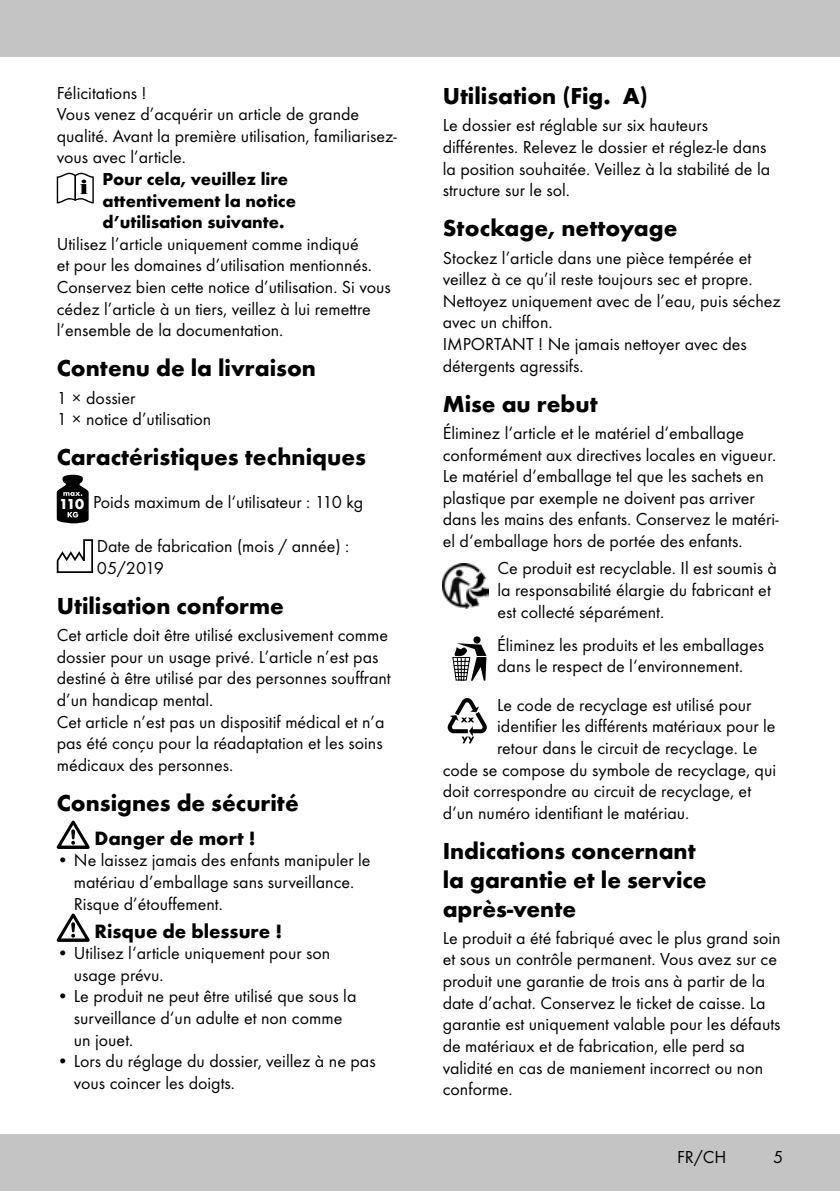
<style>
.page{position:relative;width:840px;height:1191px;background:#fff}
.page>*{position:absolute;margin:0;border:0;box-sizing:border-box;transform-origin:0 0}
.t1{font:700 24px/28.8px "Futura TOT";color:#000}
.t2{font:700 20px "Futura TOT";color:#000}
.t3{font:18px/21.6px "Futura TOT Boo";color:#000}
.t4{font:700 18px/21.6px "Futura TOT";color:#000}
.s1{font-family:"Futura TOT";font-weight:700;font-size:15px;color:#fff}
</style>
<div class="page">
<div style="left:0;top:1134px;width:839px;height:57px;background:#c5c4c4"></div>
<div style="left:0;top:0;width:839px;height:57px;background:#c5c4c4"></div>
<svg style="left:57px;top:173px;width:37px;height:30px"></svg>
<svg style="left:57px;top:475px;width:32px;height:48px;background:#333"></svg>
<svg style="left:57px;top:539px;width:36px;height:34px"></svg>
<svg style="left:57px;top:820px;width:33px;height:29px"></svg>
<svg style="left:57px;top:913px;width:33px;height:29px"></svg>
<img style="left:442px;top:563px;width:46px;height:45px">
<div style="left:473px;top:636px;width:7px;height:7px;background:#000;border-radius:50%"></div>
<svg style="left:452px;top:643px;width:34px;height:38px"></svg>
<svg style="left:447px;top:698px;width:39px;height:45px"></svg>
<p class="t3" style="left:57px;top:82px;width:341px">Félicitations !<br>Vous venez d’acquérir un article de grande qualité. Avant la première utilisation, familiarisez&shy;vous avec l’article.</p>
<p class="t4" style="left:102px;top:168px;width:195px">Pour cela, veuillez lire attentivement la notice d’utilisation suivante.</p>
<p class="t3" style="left:57px;top:233px;width:335px">Utilisez l’article uniquement comme indiqué<br>et pour les domaines d’utilisation mentionnés.<br>Conservez bien cette notice d’utilisation. Si vous cédez l’article à un tiers, veillez à lui remettre l’ensemble de la documentation.</p>
<h1 class="t1" style="left:57px;top:353px;width:261px">Contenu de la livraison</h1>
<p class="t3" style="left:57px;top:387px;width:156px">1 × dossier<br>1 × notice d’utilisation</p>
<h1 class="t1" style="left:57px;top:442px;width:310px">Caractéristiques techniques</h1>
<p class="t3" style="left:59px;top:491px;width:305px"><span class="s1">110</span> Poids maximum de l‘utilisateur : 110 kg</p>
<p class="t3" style="left:97px;top:535px;width:254px">Date de fabrication (mois / année) :<br>05/2019</p>
<h1 class="t1" style="left:57px;top:591px;width:228px">Utilisation conforme</h1>
<p class="t3" style="left:57px;top:624px;width:335px">Cet article doit être utilisé exclusivement comme dossier pour un usage privé. L’article n’est pas destiné à être utilisé par des personnes souffrant d’un handicap mental.<br>Cet article n’est pas un dispositif médical et n’a pas été conçu pour la réadaptation et les soins médicaux des personnes.</p>
<h1 class="t1" style="left:57px;top:788px;width:243px">Consignes de sécurité</h1>
<p class="t2" style="left:95px;top:825px;width:162px">Danger de mort !</p>
<p class="t3" style="left:74px;top:849px;width:298px;text-indent:-17px">• Ne laissez jamais des enfants manipuler le matériau d’emballage sans surveillance.<br>Risque d’étouffement.</p>
<p class="t2" style="left:95px;top:918px;width:189px">Risque de blessure !</p>
<p class="t3" style="left:74px;top:942px;width:258px;text-indent:-17px">• Utilisez l‘article uniquement pour son usage prévu.</p>
<p class="t3" style="left:74px;top:985px;width:284px;text-indent:-17px">• Le produit ne peut être utilisé que sous la surveillance d‘un adulte et non comme un jouet.</p>
<p class="t3" style="left:74px;top:1050px;width:303px;text-indent:-17px">• Lors du réglage du dossier, veillez à ne pas vous coincer les doigts.</p>
<h1 class="t1" style="left:442px;top:81px;width:207px">Utilisation (Fig. A)</h1>
<p class="t3" style="left:442px;top:114px;width:329px">Le dossier est réglable sur six hauteurs différentes. Relevez le dossier et réglez-le dans la position souhaitée. Veillez à la stabilité de la structure sur le sol.</p>
<h1 class="t1" style="left:442px;top:213px;width:236px">Stockage, nettoyage</h1>
<p class="t3" style="left:442px;top:247px;width:339px">Stockez l’article dans une pièce tempérée et veillez à ce qu’il reste toujours sec et propre.<br>Nettoyez uniquement avec de l’eau, puis séchez avec un chiffon.<br>IMPORTANT ! Ne jamais nettoyer avec des détergents agressifs.</p>
<h1 class="t1" style="left:442px;top:389px;width:156px">Mise au rebut</h1>
<p class="t3" style="left:442px;top:422px;width:337px">Éliminez l‘article et le matériel d‘emballage conformément aux directives locales en vigueur.<br>Le matériel d‘emballage tel que les sachets en plastique par exemple ne doivent pas arriver dans les mains des enfants. Conservez le matéri&shy;el d‘emballage hors de portée des enfants.</p>
<p class="t3" style="left:497px;top:557px;width:281px">Ce produit est recyclable. Il est soumis à la responsabilité élargie du fabricant et est collecté séparément.</p>
<p class="t3" style="left:497px;top:633px;width:268px">Éliminez les produits et les emballages dans le respect de l‘environnement.</p>
<p class="t3" style="left:497px;top:694px;width:255px">Le code de recyclage est utilisé pour</p>
<p class="t3" style="left:497px;top:715px;width:280px">identifier les différents matériaux pour le</p>
<p class="t3" style="left:497px;top:737px;width:261px">retour dans le circuit de recyclage. Le</p>
<p class="t3" style="left:442px;top:758px;width:335px">code se compose du symbole de recyclage, qui</p>
<p class="t3" style="left:442px;top:780px;width:310px">doit correspondre au circuit de recyclage, et</p>
<p class="t3" style="left:442px;top:802px;width:248px">d‘un numéro identifiant le matériau.</p>
<h1 class="t1" style="left:442px;top:836px;width:265px">Indications concernant la garantie et le service après-vente</h1>
<p class="t3" style="left:442px;top:927px;width:339px">Le produit a été fabriqué avec le plus grand soin et sous un contrôle permanent. Vous avez sur ce produit une garantie de trois ans à partir de la date d’achat. Conservez le ticket de caisse. La garantie est uniquement valable pour les défauts de matériaux et de fabrication, elle perd sa validité en cas de maniement incorrect ou non conforme.</p>
<p class="t3" style="left:676px;top:1146px;width:51px">FR/CH</p>
<p class="t3" style="left:772px;top:1146px;width:12px">5</p>
</div>
